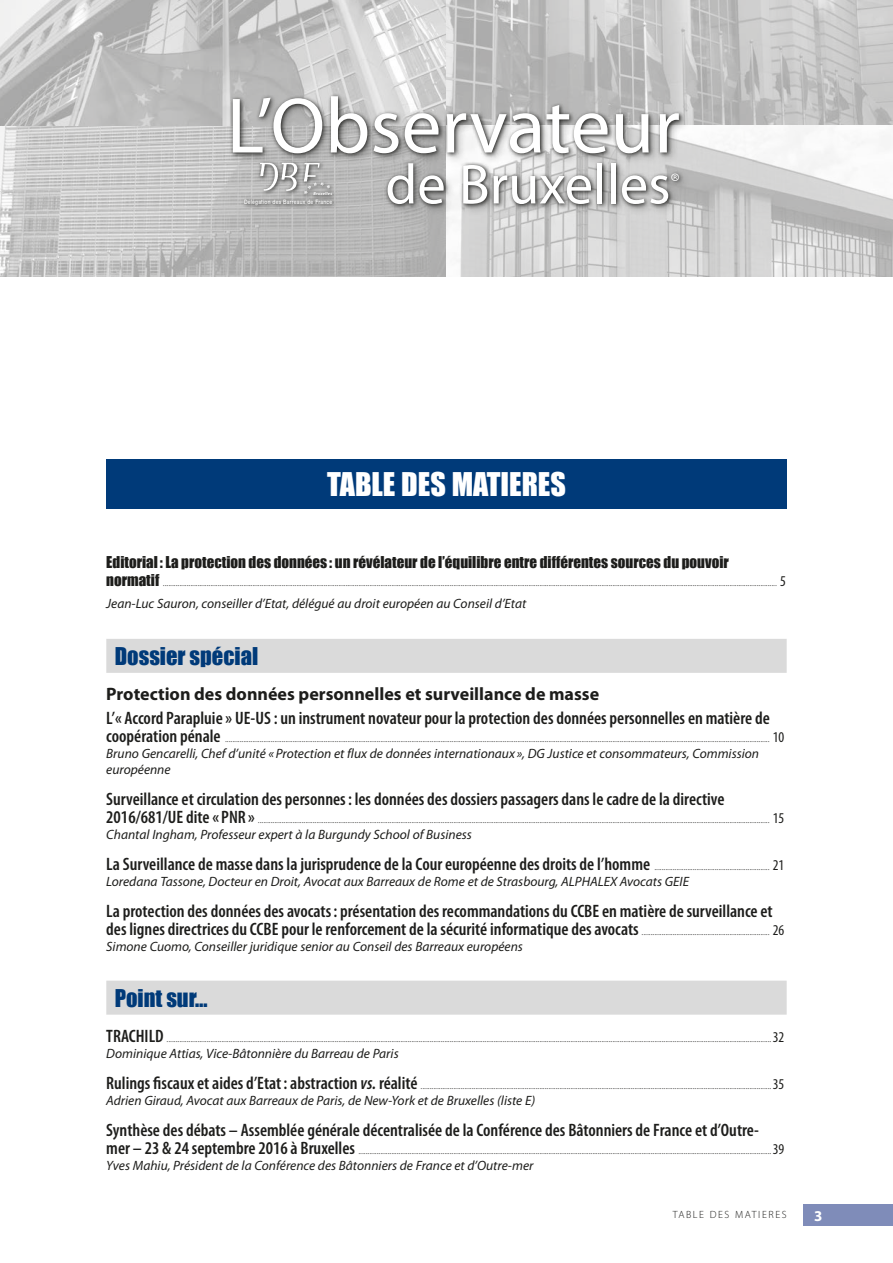
<style>
.page{position:relative;width:893px;height:1263px;background:#fff}
.page>*{position:absolute;margin:0;border:0;box-sizing:border-box;transform-origin:0 0}
.t1{font:79.2px "Myriad Pro";color:#fff}
.t2{font:56.55px "Myriad Pro";color:#fff}
.t3{font:30px "Impact";color:#fff}
.t4{font:22.65px "Myriad Pro";color:#fff}
.t5{font:22.5px "Impact";color:#003a79}
.t6{font:600 condensed 18px/18px "Myriad Pro";color:#1d1d1b}
.t7{font:700 18px "Myriad Pro";color:#1d1d1b}
.t8{font:15px "Impact";color:#1d1d1b}
.t9{font:700 15px "Myriad Pro";color:#fff}
.t10{font:italic 13.5px/16.2px "Myriad Pro";color:#1d1d1b}
.t11{font:300 10.5px "Myriad Pro";letter-spacing:.15em;color:#1d1d1b}
.t12{font:500 6.15px "Helvetica Neue LT Std";letter-spacing:.05em;color:#fff;scale:.8 1}
.t13{font:italic 700 4.35px "Myriad Pro";letter-spacing:.05em;color:#fff}
.s1{font-family:"Impact";font-weight:400;font-size:15px}
.s2{font-weight:400;font-stretch:condensed;font-size:15px}
.s3{font-weight:600;font-stretch:condensed;font-size:18px}
.s4{font-weight:300;font-stretch:normal;font-size:10.5px}
.s5{font-weight:400;font-size:15px}
.s6{font-weight:600;font-style:italic;font-stretch:condensed;font-size:18px}
</style>
<div class="page">
<img style="left:0;top:0;width:893px;height:276px">
<div style="left:804px;top:1205px;width:89px;height:21px;background:#7f8cb9"></div>
<div style="left:106px;top:459px;width:681px;height:50px;background:#003a79"></div>
<div style="left:229px;top:92px;width:462px;height:124px;background:#1d1d1b;opacity:.3"></div>
<img style="left:281px;top:163px;width:16px;height:28px">
<div style="left:106px;top:639px;width:681px;height:34px;background:#dadada"></div>
<div style="left:106px;top:981px;width:681px;height:34px;background:#dadada"></div>
<h1 class="t1" style="left:227px;top:83px;width:455px">L’Observateur</h1>
<h2 class="t2" style="left:385px;top:154px;width:287px">de Bruxelles</h2>
<h3 class="t4" style="left:671px;top:169px;width:11px">®</h3>
<p class="t13" style="left:313px;top:191px;width:20px">Bruxelles</p>
<p class="t12" style="left:244px;top:198px;width:112px">Délégation des Barreaux de France</p>
<h3 class="t3" style="left:327px;top:466px;width:240px">TABLE DES MATIERES</h3>
<h3 class="t8" style="left:106px;top:553px;width:624px">Editorial: La protection des données : un révélateur de l’équilibre entre différentes sources du pouvoir</h3>
<p class="t11" style="left:106px;top:576px;width:681px"><span class="s1">normatif</span> ................................................................................................................................................................................................................................................................................................................................................ <span class="s2">5</span></p>
<p class="t10" style="left:106px;top:596px;width:422px">Jean-Luc Sauron, conseiller d’Etat, délégué au droit européen au Conseil d’Etat</p>
<h3 class="t5" style="left:115px;top:642px;width:145px">Dossier spécial</h3>
<h3 class="t7" style="left:106px;top:684px;width:494px">Protection des données personnelles et surveillance de masse</h3>
<h3 class="t6" style="left:106px;top:709px;width:665px">L’« Accord Parapluie » UE-US : un instrument novateur pour la protection des données personnelles en matière de</h3>
<p class="t11" style="left:106px;top:733px;width:680px"><span class="s3">coopération pénale</span> .......................................................................................................................................................................................................................................................................................................... <span class="s2">10</span></p>
<p class="t10" style="left:106px;top:746px;width:654px">Bruno Gencarelli, Chef d’unité «Protection et flux de données internationaux », DG Justice et consommateurs, Commission européenne</p>
<h3 class="t6" style="left:106px;top:790px;width:620px">Surveillance et circulation des personnes: les données des dossiers passagers dans le cadre de la directive</h3>
<p class="t11" style="left:106px;top:814px;width:680px"><span class="s3">2016/681/UE dite « PNR »</span> ........................................................................................................................................................................................................................................................................................ <span class="s2">15</span></p>
<p class="t10" style="left:106px;top:827px;width:367px">Chantal Ingham, Professeur expert à la Burgundy School of Business</p>
<h3 class="t6" style="left:106px;top:855px;width:680px">La Surveillance de masse dans la jurisprudence de la Cour européenne des droits de l’homme <span class="s4">...............................................................</span> <span class="s5">21</span></h3>
<p class="t10" style="left:106px;top:874px;width:584px">Loredana Tassone, Docteur en Droit, Avocat aux Barreaux de Rome et de Strasbourg, ALPHALEX Avocats GEIE</p>
<p class="t6" style="left:106px;top:902px;width:680px">La protection des données des avocats: présentation des recommandations du CCBE en matière de surveillance et des lignes directrices du CCBE pour le renforcement de la sécurité informatique des avocats <span class="s4">......................................................................</span> <span class="s5">26</span></p>
<p class="t10" style="left:106px;top:939px;width:418px">Simone Cuomo, Conseiller juridique senior au Conseil des Barreaux européens</p>
<h3 class="t5" style="left:115px;top:984px;width:94px">Point sur…</h3>
<p class="t11" style="left:106px;top:1032px;width:680px"><span class="s3">TRACHILD</span> ...........................................................................................................................................................................................................................................................................................................................................<span class="s2">32</span></p>
<p class="t10" style="left:106px;top:1045px;width:294px">Dominique Attias, Vice-Bâtonnière du Barreau de Paris</p>
<p class="t11" style="left:106px;top:1079px;width:680px"><span class="s3">Rulings fiscaux et aides d’Etat: abstraction</span> <span class="s6">vs.</span> <span class="s3">réalité</span> ................................................................................................................................................................................................<span class="s2">35</span></p>
<p class="t10" style="left:106px;top:1092px;width:430px">Adrien Giraud, Avocat aux Barreaux de Paris, de New-York et de Bruxelles (liste E)</p>
<h3 class="t6" style="left:106px;top:1121px;width:654px">Synthèse des débats – Assemblée générale décentralisée de la Conférence des Bâtonniers de France et d’Outre-</h3>
<p class="t11" style="left:106px;top:1144px;width:680px"><span class="s3">mer – 23 &amp; 24 septembre 2016 à Bruxelles</span> ..................................................................................................................................................................................................................................<span class="s2">39</span></p>
<p class="t10" style="left:106px;top:1157px;width:429px">Yves Mahiu, Président de la Conférence des Bâtonniers de France et d’Outre-mer</p>
<p class="t11" style="left:673px;top:1209px;width:115px">TABLE DES MATIERES</p>
<h3 class="t9" style="left:814px;top:1207px;width:10px">3</h3>
</div>
